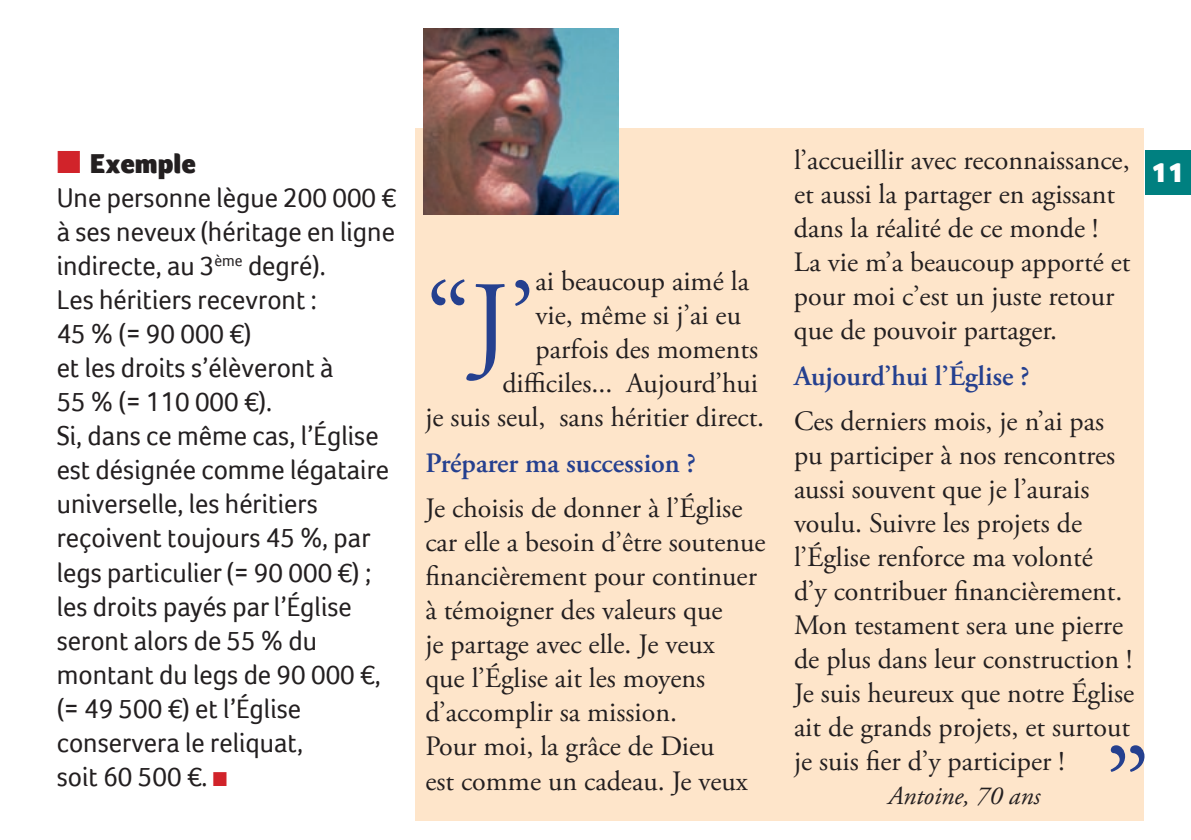
<style>
.page{position:relative;width:1191px;height:840px;background:#fff}
.page>*{position:absolute;margin:0;border:0;box-sizing:border-box;transform-origin:0 0}
.t1{font:114.4px "Adobe Garamond Pro";color:#25408f}
.t2{font:112px "Adobe Garamond Pro";color:#25408f}
.t3{font:32px "Zapf Dingbats ITC";color:#d1232a}
.t4{font:28px/34px "Adobe Garamond Pro";color:#231f20}
.t5{font:28px/34px "Foco";color:#231f20;scale:.95 1}
.t6{font:600 28px "Adobe Garamond Pro";color:#25408f}
.t7{font:900 28px "Foco";color:#231f20}
.t8{font:900 28px "Foco";color:#fff}
.t9{font:italic 26px "Adobe Garamond Pro";color:#231f20}
.s1{color:#d1232a}
</style>
<div class="page">
<div style="left:1145px;top:150px;width:46px;height:45px;background:#008080"></div>
<div style="left:415px;top:128px;width:729px;height:692px;background:#fee5ca"></div>
<img style="left:423px;top:28px;width:195px;height:186px">
<p class="t3" style="left:57px;top:147px;width:26px">■</p>
<p class="t7" style="left:90px;top:147px;width:107px">Exemple</p>
<p class="t5" style="left:57px;top:180px;width:359px">Une personne lègue 200 000 € à ses neveux (héritage en ligne indirecte, au 3<sup>ème</sup> degré).<br>Les héritiers recevront :<br>45 % (= 90 000 €)<br>et les droits s’élèveront à<br>55 % (= 110 000 €).<br>Si, dans ce même cas, l’Église est désignée comme légataire universelle, les héritiers reçoivent toujours 45 %, par legs particulier (= 90 000 €) ; les droits payés par l’Église seront alors de 55 % du montant du legs de 90 000 €, (= 49 500 €) et l’Église conservera le reliquat,<br>soit 60 500 €. <span class="s1">■</span></p>
<h2 class="t2" style="left:425px;top:255px;width:112px">“J’</h2>
<p class="t4" style="left:535px;top:265px;width:215px">ai beaucoup aimé la</p>
<p class="t4" style="left:535px;top:299px;width:207px">vie, même si j’ai eu</p>
<p class="t4" style="left:535px;top:333px;width:224px">parfois des moments</p>
<p class="t4" style="left:502px;top:367px;width:257px">difficiles... Aujourd’hui</p>
<p class="t4" style="left:425px;top:401px;width:340px">je suis seul, sans héritier direct.</p>
<p class="t6" style="left:425px;top:446px;width:272px">Préparer ma succession ?</p>
<p class="t4" style="left:425px;top:492px;width:342px">Je choisis de donner à l’Église car elle a besoin d’être soutenue financièrement pour continuer à témoigner des valeurs que<br>je partage avec elle. Je veux<br>que l’Église ait les moyens d’accomplir sa mission.<br>Pour moi, la grâce de Dieu<br>est comme un cadeau. Je veux</p>
<p class="t4" style="left:794px;top:144px;width:338px">l’accueillir avec reconnaissance, et aussi la partager en agissant dans la réalité de ce monde !<br>La vie m’a beaucoup apporté et pour moi c’est un juste retour que de pouvoir partager.</p>
<p class="t6" style="left:794px;top:359px;width:237px">Aujourd’hui l’Église ?</p>
<p class="t4" style="left:794px;top:405px;width:342px">Ces derniers mois, je n’ai pas pu participer à nos rencontres aussi souvent que je l’aurais voulu. Suivre les projets de l’Église renforce ma volonté<br>d’y contribuer financièrement.<br>Mon testament sera une pierre de plus dans leur construction !<br>Je suis heureux que notre Église ait de grands projets, et surtout je suis fier d’y participer !</p>
<p class="t9" style="left:888px;top:780px;width:154px">Antoine, 70 ans</p>
<h1 class="t1" style="left:1104px;top:720px;width:48px">”</h1>
<p class="t8" style="left:1151px;top:156px;width:35px">11</p>
</div>
